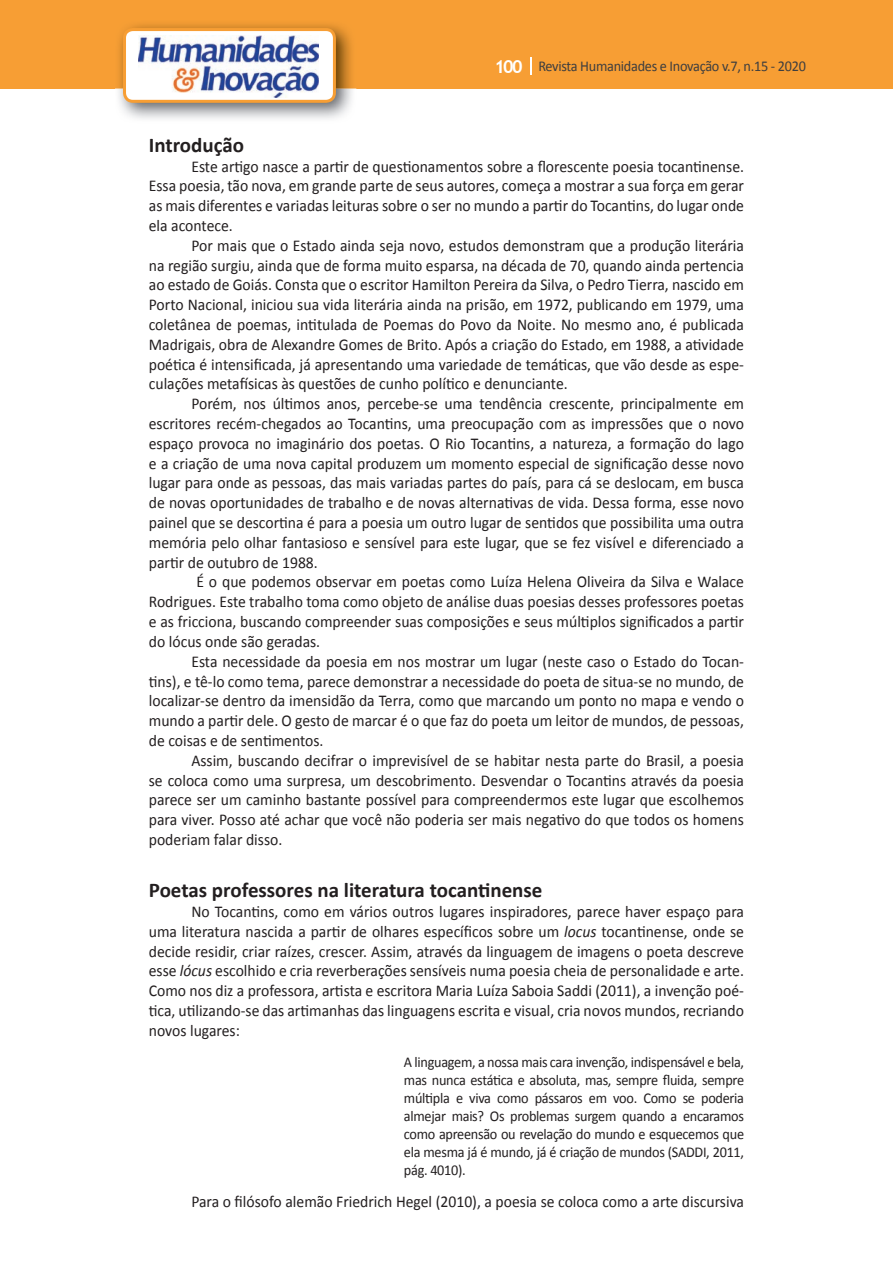
<style>
.page{position:relative;width:893px;height:1263px;background:#fff}
.page>*{position:absolute;margin:0;border:0;box-sizing:border-box;transform-origin:0 0}
.t1{font:700 21px "Calibri";color:#231f20}
.t2{font:16.5px/19.8px "Calibri";color:#231f20;text-align:justify;scale:.95 1}
.t3{font:15px/18px "Calibri";letter-spacing:-.02em;color:#231f20;text-align:justify;scale:.95 1}
.t4{font:15px "Calibri";letter-spacing:-.02em;color:#3e3e3f;scale:.95 1}
.s1{font-family:"Trebuchet MS";font-weight:700;font-size:18px;color:#fff}
.s2{font-style:italic}
</style>
<div class="page">
<div style="left:0;top:0;width:893px;height:88px;background:#f79e34"></div>
<svg style="left:530px;top:57px;width:2px;height:18px"></svg>
<img style="left:115px;top:24px;width:241px;height:95px">
<svg style="left:123px;top:28px;width:213px;height:75px"></svg>
<p class="t4" style="left:495px;top:57px;width:329px"><span class="s1">100</span> Revista Humanidades e Inovação v.7, n.15 - 2020</p>
<p class="t1" style="left:149px;top:131px;width:97px">Introdução</p>
<p class="t2" style="left:149px;top:156px;width:628px;text-indent:43px">Este artigo nasce a partir de questionamentos sobre a florescente poesia tocantinense.<br>Essa poesia, tão nova, em grande parte de seus autores, começa a mostrar a sua força em gerar as mais diferentes e variadas leituras sobre o ser no mundo a partir do Tocantins, do lugar onde ela acontece.</p>
<p class="t2" style="left:149px;top:235px;width:628px;text-indent:43px">Por mais que o Estado ainda seja novo, estudos demonstram que a produção literária na região surgiu, ainda que de forma muito esparsa, na década de 70, quando ainda pertencia ao estado de Goiás. Consta que o escritor Hamilton Pereira da Silva, o Pedro Tierra, nascido em Porto Nacional, iniciou sua vida literária ainda na prisão, em 1972, publicando em 1979, uma coletânea de poemas, intitulada de Poemas do Povo da Noite. No mesmo ano, é publicada Madrigais, obra de Alexandre Gomes de Brito. Após a criação do Estado, em 1988, a atividade poética é intensificada, já apresentando uma variedade de temáticas, que vão desde as espe&shy;culações metafísicas às questões de cunho político e denunciante.</p>
<p class="t2" style="left:149px;top:394px;width:628px;text-indent:43px">Porém, nos últimos anos, percebe-se uma tendência crescente, principalmente em escritores recém-chegados ao Tocantins, uma preocupação com as impressões que o novo espaço provoca no imaginário dos poetas. O Rio Tocantins, a natureza, a formação do lago e a criação de uma nova capital produzem um momento especial de significação desse novo lugar para onde as pessoas, das mais variadas partes do país, para cá se deslocam, em busca de novas oportunidades de trabalho e de novas alternativas de vida. Dessa forma, esse novo painel que se descortina é para a poesia um outro lugar de sentidos que possibilita uma outra memória pelo olhar fantasioso e sensível para este lugar, que se fez visível e diferenciado a partir de outubro de 1988.</p>
<p class="t2" style="left:149px;top:572px;width:628px;text-indent:48px">É o que podemos observar em poetas como Luíza Helena Oliveira da Silva e Walace Rodrigues. Este trabalho toma como objeto de análise duas poesias desses professores poetas e as fricciona, buscando compreender suas composições e seus múltiplos significados a partir do lócus onde são geradas.</p>
<p class="t2" style="left:149px;top:651px;width:628px;text-indent:43px">Esta necessidade da poesia em nos mostrar um lugar (neste caso o Estado do Tocan&shy;tins), e tê-lo como tema, parece demonstrar a necessidade do poeta de situa-se no mundo, de localizar-se dentro da imensidão da Terra, como que marcando um ponto no mapa e vendo o mundo a partir dele. O gesto de marcar é o que faz do poeta um leitor de mundos, de pessoas, de coisas e de sentimentos.</p>
<p class="t2" style="left:149px;top:750px;width:628px;text-indent:43px">Assim, buscando decifrar o imprevisível de se habitar nesta parte do Brasil, a poesia se coloca como uma surpresa, um descobrimento. Desvendar o Tocantins através da poesia parece ser um caminho bastante possível para compreendermos este lugar que escolhemos para viver. Posso até achar que você não poderia ser mais negativo do que todos os homens poderiam falar disso.</p>
<p class="t1" style="left:149px;top:877px;width:395px">Poetas professores na literatura tocantinense</p>
<p class="t2" style="left:149px;top:901px;width:628px;text-indent:43px">No Tocantins, como em vários outros lugares inspiradores, parece haver espaço para uma literatura nascida a partir de olhares específicos sobre um <span class="s2">locus</span> tocantinense, onde se decide residir, criar raízes, crescer. Assim, através da linguagem de imagens o poeta descreve esse <span class="s2">lócus</span> escolhido e cria reverberações sensíveis numa poesia cheia de personalidade e arte.<br>Como nos diz a professora, artista e escritora Maria Luíza Saboia Saddi (2011), a invenção poé&shy;tica, utilizando-se das artimanhas das linguagens escrita e visual, cria novos mundos, recriando novos lugares:</p>
<p class="t3" style="left:404px;top:1052px;width:360px">A linguagem, a nossa mais cara invenção, indispensável e bela, mas nunca estática e absoluta, mas, sempre fluida, sempre múltipla e viva como pássaros em voo. Como se poderia almejar mais? Os problemas surgem quando a encaramos como apreensão ou revelação do mundo e esquecemos que ela mesma já é mundo, já é criação de mundos (SADDI, 2011, pág. 4010).</p>
<p class="t2" style="left:191px;top:1192px;width:583px">Para o filósofo alemão Friedrich Hegel (2010), a poesia se coloca como a arte discursiva</p>
</div>
